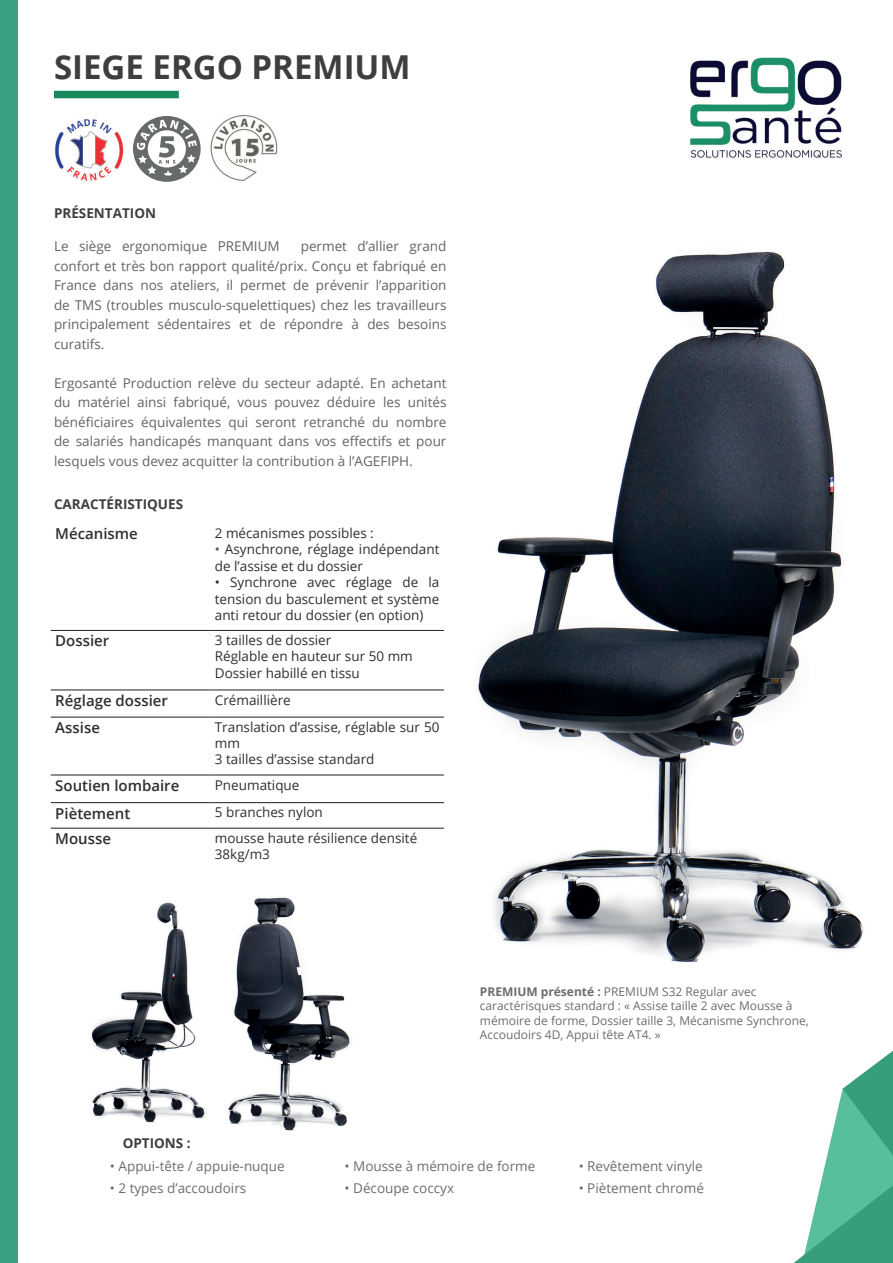
<style>
.page{position:relative;width:893px;height:1263px;background:#fff}
.page>*{position:absolute;margin:0;border:0;box-sizing:border-box;transform-origin:0 0}
.t1{font:700 33px "Open Sans";color:#3e3e3f}
.t2{font:600 15px "Open Sans";color:#2c3032}
.t3{font:13.5px/19.5px "Open Sans";color:#636366;text-align:justify}
.t4{font:13.5px/16.2px "Open Sans";color:#2c3032}
.t5{font:13.5px "Open Sans";color:#6c6d70}
.t6{font:700 13.5px "Open Sans";color:#3e3e3f}
.t7{font:12px/14.4px "Open Sans";color:#6c6d70}
.s1{color:#5a5a5b}
.s2{font-weight:700}
</style>
<div class="page">
<img style="left:478px;top:251px;width:385px;height:712px">
<img style="left:91px;top:902px;width:116px;height:221px">
<img style="left:228px;top:897px;width:123px;height:234px">
<div style="left:54px;top:91px;width:125px;height:7px;background:#16895f"></div>
<hr style="left:51px;top:630px;width:159px;height:1px;background:#231f20">
<hr style="left:210px;top:630px;width:234px;height:1px;background:#231f20">
<hr style="left:51px;top:690px;width:159px;height:1px;background:#231f20">
<hr style="left:210px;top:690px;width:234px;height:1px;background:#231f20">
<hr style="left:51px;top:717px;width:159px;height:1px;background:#231f20">
<hr style="left:210px;top:717px;width:234px;height:1px;background:#231f20">
<hr style="left:51px;top:775px;width:159px;height:1px;background:#231f20">
<hr style="left:210px;top:775px;width:234px;height:1px;background:#231f20">
<hr style="left:51px;top:802px;width:159px;height:1px;background:#231f20">
<hr style="left:210px;top:802px;width:234px;height:1px;background:#231f20">
<hr style="left:51px;top:828px;width:159px;height:1px;background:#231f20">
<hr style="left:210px;top:828px;width:234px;height:1px;background:#231f20">
<img style="left:55px;top:119px;width:69px;height:62px">
<img style="left:210px;top:115px;width:68px;height:66px">
<svg style="left:133px;top:116px;width:68px;height:66px"></svg>
<img style="left:690px;top:57px;width:153px;height:101px">
<div style="left:0;top:0;width:17px;height:1263px;background:#3ca182"></div>
<svg style="left:793px;top:1051px;width:100px;height:212px"></svg>
<h1 class="t1" style="left:54px;top:44px;width:358px">SIEGE ERGO PREMIUM</h1>
<p class="t6" style="left:54px;top:204px;width:104px">PRÉSENTATION</p>
<p class="t3" style="left:54px;top:236px;width:227px">Le siège ergonomique PREMIUM</p>
<p class="t3" style="left:54px;top:236px;width:394px;text-indent:247px">permet d’allier grand confort et très bon rapport qualité/prix. Conçu et fabriqué en France dans nos ateliers, il permet de prévenir l’apparition de TMS (troubles musculo-squelettiques) chez les travailleurs principalement sédentaires et de répondre à des besoins curatifs.</p>
<p class="t3" style="left:54px;top:373px;width:394px">Ergosanté Production relève du secteur adapté. En achetant du matériel ainsi fabriqué, vous pouvez déduire les unités bénéficiaires équivalentes qui seront retranché du nombre de salariés handicapés manquant dans vos effectifs et pour lesquels vous devez acquitter la contribution à l’AGEFIPH.</p>
<p class="t6" style="left:54px;top:495px;width:131px">CARACTÉRISTIQUES</p>
<p class="t2" style="left:55px;top:523px;width:84px">Mécanisme</p>
<p class="t4" style="left:215px;top:524px;width:161px">2 mécanismes possibles :</p>
<p class="t4" style="left:215px;top:541px;width:226px"><span class="s1">•</span> Asynchrone, réglage indépendant de l’assise et du dossier</p>
<p class="t4" style="left:215px;top:574px;width:226px;text-align:justify">• Synchrone avec réglage de la tension du basculement et système anti retour du dossier (en option)</p>
<p class="t2" style="left:55px;top:631px;width:56px">Dossier</p>
<p class="t4" style="left:215px;top:632px;width:199px">3 tailles de dossier<br>Réglable en hauteur sur 50 mm<br>Dossier habillé en tissu</p>
<p class="t2" style="left:55px;top:690px;width:114px">Réglage dossier</p>
<p class="t4" style="left:215px;top:691px;width:77px">Crémaillière</p>
<p class="t2" style="left:55px;top:717px;width:46px">Assise</p>
<p class="t4" style="left:215px;top:718px;width:226px">Translation d’assise, réglable sur 50 mm<br>3 tailles d’assise standard</p>
<p class="t2" style="left:55px;top:775px;width:126px">Soutien lombaire</p>
<p class="t4" style="left:215px;top:776px;width:86px">Pneumatique</p>
<p class="t2" style="left:55px;top:803px;width:76px">Piètement</p>
<p class="t4" style="left:215px;top:804px;width:109px">5 branches nylon</p>
<p class="t2" style="left:55px;top:828px;width:57px">Mousse</p>
<p class="t4" style="left:215px;top:830px;width:204px">mousse haute résilience densité<br>38kg/m3</p>
<p class="t7" style="left:480px;top:984px;width:330px"><span class="s2">PREMIUM présenté :</span> PREMIUM S32 Regular avec caractérisques standard : « Assise taille 2 avec Mousse à mémoire de forme, Dossier taille 3, Mécanisme Synchrone, Accoudoirs 4D, Appui tête AT4. »</p>
<p class="t6" style="left:123px;top:1134px;width:70px">OPTIONS :</p>
<p class="t5" style="left:110px;top:1156px;width:176px">• Appui-tête / appuie-nuque</p>
<p class="t5" style="left:110px;top:1179px;width:138px">• 2 types d’accoudoirs</p>
<p class="t5" style="left:345px;top:1156px;width:192px">• Mousse à mémoire de forme</p>
<p class="t5" style="left:345px;top:1179px;width:111px">• Découpe coccyx</p>
<p class="t5" style="left:579px;top:1156px;width:126px">• Revêtement vinyle</p>
<p class="t5" style="left:579px;top:1179px;width:127px">• Piètement chromé</p>
</div>
